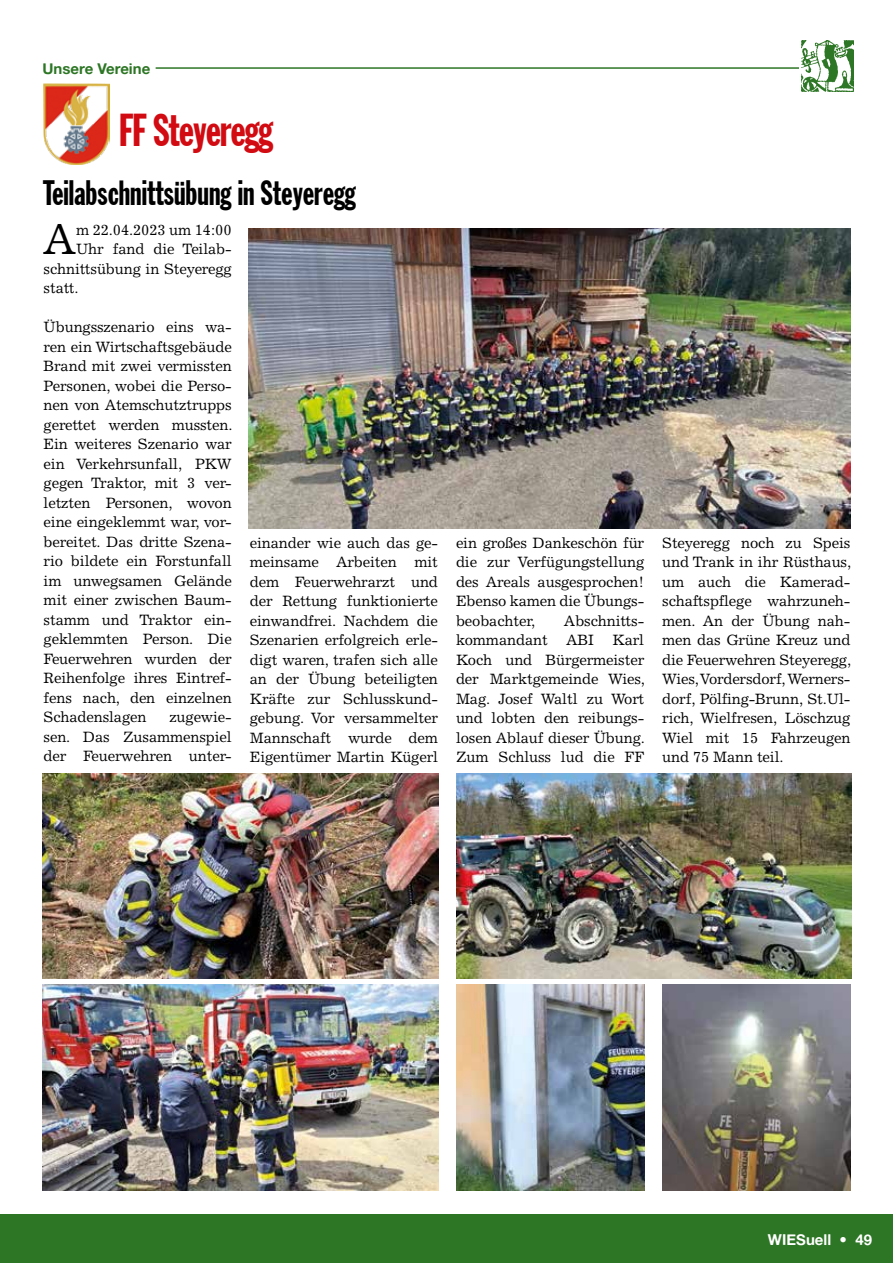
<style>
.page{position:relative;width:893px;height:1263px;background:#fff}
.page>*{position:absolute;margin:0;border:0;box-sizing:border-box;transform-origin:0 0}
.t1{font:extra-condensed 45px "Franklin Gothic";letter-spacing:-.02em;color:#d20a11;scale:.96 1}
.t2{font:43.5px "Excelsior LT Std";color:#000}
.t3{font:extra-condensed 34.5px "Franklin Gothic";color:#000;scale:.94 1}
.t4{font:15px/19.5px "Excelsior LT Std";letter-spacing:-.01em;color:#000;text-align:justify}
.t5{font:15px "Alte Haas Grotesk Bold";color:#2d7625}
.t6{font:15px "Alte Haas Grotesk Bold";color:#fff}
</style>
<div class="page">
<div style="left:0;top:1214px;width:893px;height:49px;background:#2d7625"></div>
<img style="left:802px;top:40px;width:51px;height:51px">
<hr style="left:156px;top:67px;width:643px;height:2px;background:#2d7625">
<img style="left:249px;top:229px;width:601px;height:299px">
<img style="left:44px;top:84px;width:66px;height:81px">
<img style="left:43px;top:773px;width:396px;height:206px">
<img style="left:43px;top:985px;width:396px;height:206px">
<img style="left:456px;top:773px;width:396px;height:206px">
<img style="left:456px;top:985px;width:188px;height:206px">
<img style="left:662px;top:985px;width:188px;height:206px">
<p class="t5" style="left:43px;top:60px;width:109px">Unsere Vereine</p>
<h1 class="t1" style="left:119px;top:106px;width:162px">FF Steyeregg</h1>
<h3 class="t3" style="left:44px;top:174px;width:334px">Teilabschnittsübung in Steyeregg</h3>
<h2 class="t2" style="left:43px;top:214px;width:35px">A</h2>
<p class="t4" style="left:76px;top:220px;width:157px">m 22.04.2023 um 14:00</p>
<p class="t4" style="left:76px;top:240px;width:157px">Uhr fand die Teilab-</p>
<p class="t4" style="left:44px;top:259px;width:190px">schnittsübung in Steyeregg</p>
<p class="t4" style="left:44px;top:279px;width:37px">statt.</p>
<p class="t4" style="left:44px;top:318px;width:190px">Übungsszenario eins wa&shy;ren ein Wirtschaftsgebäude Brand mit zwei vermissten Personen, wobei die Perso&shy;nen von Atemschutztrupps gerettet werden mussten.<br>Ein weiteres Szenario war ein Verkehrsunfall, PKW gegen Traktor, mit 3 ver&shy;letzten Personen, wovon eine eingeklemmt war, vor&shy;bereitet. Das dritte Szena&shy;rio bildete ein Forstunfall im unwegsamen Gelände mit einer zwischen Baum&shy;stamm und Traktor ein&shy;geklemmten Person. Die Feuerwehren wurden der Reihenfolge ihres Eintref&shy;fens nach, den einzelnen Schadenslagen</p>
<p class="t4" style="left:44px;top:708px;width:190px;text-indent:126px">zugewie&shy;sen. Das Zusammenspiel der Feuerwehren unter-</p>
<p class="t4" style="left:250px;top:533px;width:190px">einander wie auch das ge&shy;meinsame Arbeiten mit dem Feuerwehrarzt und der Rettung funktionierte einwandfrei. Nachdem die Szenarien erfolgreich erle&shy;digt waren, trafen sich alle an der Übung beteiligten Kräfte zur Schlusskund&shy;gebung. Vor versammelter Mannschaft wurde dem Eigentümer Martin Kügerl</p>
<p class="t4" style="left:456px;top:533px;width:190px">ein großes Dankeschön für die zur Verfügungstellung des Areals ausgesprochen!<br>Ebenso kamen die Übungs&shy;beobachter,</p>
<p class="t4" style="left:456px;top:611px;width:190px;text-indent:108px">Abschnitts&shy;kommandant ABI Karl Koch und Bürgermeister der Marktgemeinde Wies, Mag. Josef Waltl zu Wort und lobten den reibungs&shy;losen Ablauf dieser Übung.<br>Zum Schluss lud die FF</p>
<p class="t4" style="left:662px;top:533px;width:190px">Steyeregg noch zu Speis und Trank in ihr Rüsthaus, um auch die Kamerad&shy;schaftspflege wahrzuneh&shy;men. An der Übung nah&shy;men das Grüne Kreuz und die Feuerwehren Steyeregg, Wies, Vordersdorf, Werners&shy;dorf, Pölfing-Brunn, St.Ul&shy;rich, Wielfresen, Löschzug Wiel mit 15 Fahrzeugen und 75 Mann teil.</p>
<p class="t6" style="left:768px;top:1230px;width:106px">WIESuell • 49</p>
</div>
